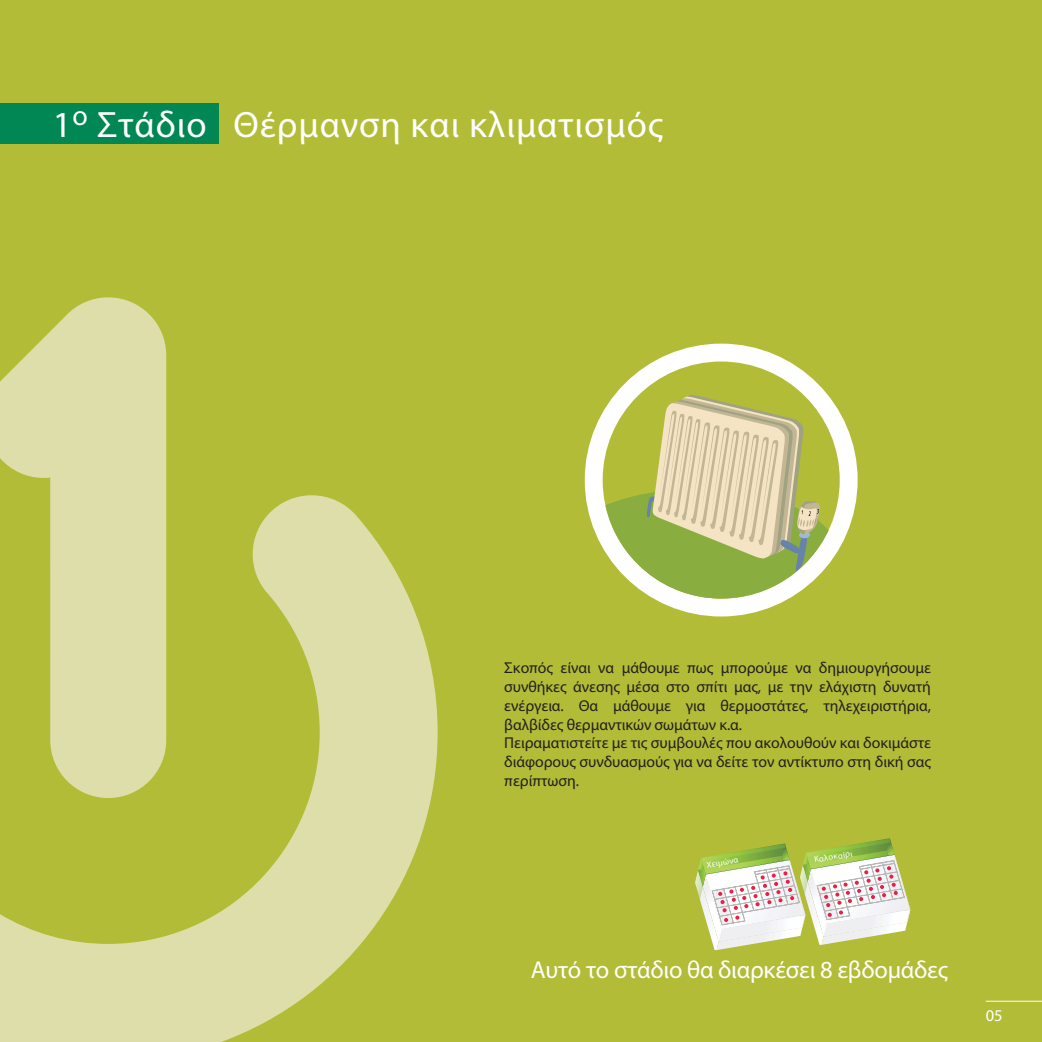
<style>
.page{position:relative;width:1042px;height:1042px;background:#fff}
.page>*{position:absolute;margin:0;border:0;box-sizing:border-box;transform-origin:0 0}
.t1{font:900 36.75px "VAG Rounded";letter-spacing:.025em;color:#fff}
.t2{font:24.5px "Myriad Pro";letter-spacing:-.01em;color:#fff}
.t3{font:16.45px "Myriad";color:#fff}
.t4{font:15.75px/18.9px "Myriad Pro";letter-spacing:-.005em;color:#231f20}
.t5{font:900 8.75px "VAG Rounded";color:#fff}
.s1{font-family:"Myriad"}
</style>
<div class="page">
<div style="left:0;top:0;width:1041px;height:1041px;background:#b2bc36"></div>
<div style="left:0;top:103px;width:218px;height:41px;background:#008753"></div>
<div style="left:584px;top:343px;width:273px;height:273px;background:#fff;border-radius:50%"></div>
<div style="left:602px;top:361px;width:237px;height:237px;background:#b2bc36;border-radius:50%"></div>
<svg style="left:605px;top:394px;width:223px;height:204px"></svg>
<hr style="left:985px;top:1000px;width:56px;height:1px;background:#fff">
<svg style="left:0;top:297px;width:166px;height:198px;fill:#dddea9"></svg>
<svg style="left:0;top:495px;width:437px;height:546px;fill:#dddea9"></svg>
<svg style="left:695px;top:838px;width:215px;height:112px"></svg>
<h1 class="t1" style="left:53px;top:109px;width:612px">1<sup>ο</sup> Στάδιο Θέρμανση και κλιματισμός</h1>
<p class="t4" style="left:504px;top:659px;width:428px">Σκοπός είναι να μάθουμε πως μπορούμε να δημιουργήσουμε συνθήκες άνεσης μέσα στο σπίτι μας, με την ελάχιστη δυνατή ενέργεια. Θα μάθουμε για θερμοστάτες, τηλεχειριστήρια, βαλβίδες θερμαντικών σωμάτων κ.α.<br>Πειραματιστείτε με τις συμβουλές που ακολουθούν και δοκιμάστε διάφορους συνδυασμούς για να δείτε τον αντίκτυπο στη δική σας περίπτωση.</p>
<p class="t5" style="left:705px;top:860px;width:34px;rotate:-9deg">Χειμώνα</p>
<p class="t5" style="left:813px;top:855px;width:40px;rotate:-9deg">Καλοκαίρι</p>
<h2 class="t2" style="left:530px;top:960px;width:418px">Αυτό το στάδιο θα διαρκέσει <span class="s1">8</span> εβδο<span class="s1">μ</span>άδες</h2>
<p class="t3" style="left:985px;top:1009px;width:18px">05</p>
</div>
